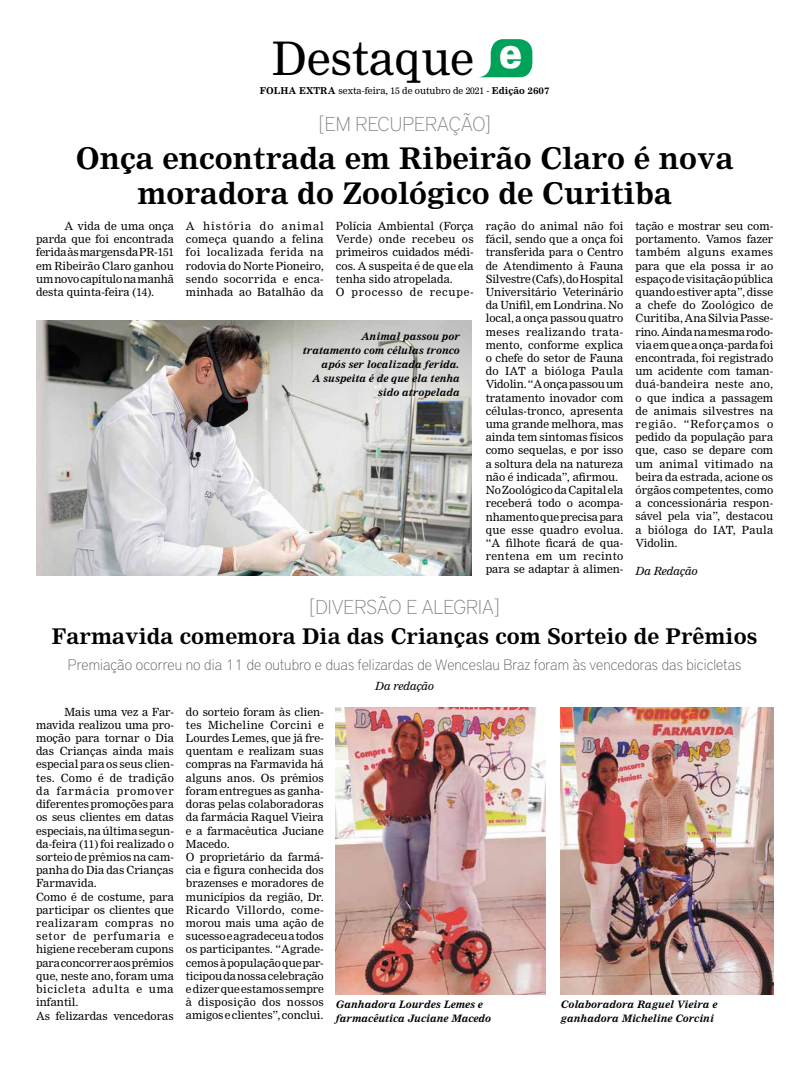
<style>
.page{position:relative;width:811px;height:1072px;background:#fff}
.page>*{position:absolute;margin:0;border:0;box-sizing:border-box;transform-origin:0 0}
.t1{font:45.2px "Nimrod MT Std";color:#000}
.t2{font:700 29.1px/35px "Nimrod";color:#000;text-align:center}
.t3{font:700 21.1px "Nimrod";color:#000}
.t4{font:100 20px "District Pro";color:#84817e}
.t5{font:100 15px "District Pro";color:#615c58}
.t6{font:11px/13.2px "Nimrod MT Std";color:#000}
.t7{font:italic 11px "Nimrod MT Std";color:#000}
.t8{font:italic 700 10px/14px "Nimrod";color:#000}
.t9{font:9.3px "Nimrod MT Std";color:#000}
.s1{font-family:"Nimrod";font-weight:700}
</style>
<div class="page">
<svg style="left:480px;top:39px;width:52px;height:38px"></svg>
<img style="left:36px;top:320px;width:436px;height:255px">
<img style="left:336px;top:707px;width:210px;height:287px">
<img style="left:561px;top:707px;width:212px;height:287px">
<h1 class="t1" style="left:272px;top:32px;width:252px">Destaque <sup>e</sup></h1>
<p class="t9" style="left:260px;top:85px;width:291px"><span class="s1">FOLHA EXTRA</span> sexta-feira, 15 de outubro de 2021 - <span class="s1">Edição 2607</span></p>
<h3 class="t4" style="left:319px;top:110px;width:173px">[EM RECUPERAÇÃO]</h3>
<h2 class="t2" style="left:76px;top:140px;width:659px">Onça encontrada em Ribeirão Claro é nova moradora do Zoológico de Curitiba</h2>
<p class="t6" style="left:36px;top:219px;width:139px;text-align:justify;text-indent:28px">A vida de uma onça parda que foi encontrada ferida às margens da PR-151 em Ribeirão Claro ganhou um novo capítulo na manhã desta quinta-feira (14).</p>
<p class="t6" style="left:186px;top:219px;width:139px;text-align:justify">A história do animal começa quando a felina foi localizada ferida na rodovia do Norte Pioneiro, sendo socorrida e enca&shy;minhada ao Batalhão da</p>
<p class="t6" style="left:336px;top:219px;width:139px">Polícia Ambiental (Força<br>Verde) onde recebeu os primeiros cuidados médi&shy;cos. A suspeita é de que ela tenha sido atropelada.<br>O processo de recupe-</p>
<p class="t6" style="left:486px;top:219px;width:139px">ração do animal não foi fácil, sendo que a onça foi transferida para o Centro de Atendimento à Fauna<br>Silvestre (Cafs), do Hospital<br>Universitário Veterinário da Unifil, em Londrina. No local, a onça passou quatro meses realizando trata&shy;mento, conforme explica o chefe do setor de Fauna do IAT a bióloga Paula<br>Vidolin. “A onça passou um tratamento inovador com células-tronco, apresenta uma grande melhora, mas ainda tem sintomas físicos como sequelas, e por isso a soltura dela na natureza não é indicada”, afirmou.<br>No Zoológico da Capital ela receberá todo o acompa&shy;nhamento que precisa para que esse quadro evolua. “A filhote ficará de qua&shy;rentena em um recinto para se adaptar à alimen-</p>
<p class="t6" style="left:635px;top:219px;width:139px;text-align:justify">tação e mostrar seu com&shy;portamento. Vamos fazer também alguns exames para que ela possa ir ao espaço de visitação pública quando estiver apta”, disse a chefe do Zoológico de Curitiba, Ana Silvia Passe&shy;rino. Ainda na mesma rodo&shy;via em que a onça-parda foi encontrada, foi registrado um acidente com taman&shy;duá-bandeira neste ano, o que indica a passagem de animais silvestres na região. “Reforçamos o pedido da população para que, caso se depare com um animal vitimado na beira da estrada, acione os órgãos competentes, como a concessionária respon&shy;sável pela via”, destacou a bióloga do IAT, Paula Vidolin.</p>
<p class="t8" style="left:303px;top:329px;width:158px;text-align:right">Animal passou por tratamento com células tronco após ser localizada ferida.<br>A suspeita é de que ela tenha sido atropelada</p>
<p class="t7" style="left:635px;top:564px;width:63px">Da Redação</p>
<h3 class="t4" style="left:309px;top:593px;width:192px">[DIVERSÃO E ALEGRIA]</h3>
<h3 class="t3" style="left:52px;top:623px;width:707px">Farmavida comemora Dia das Crianças com Sorteio de Prêmios</h3>
<h3 class="t5" style="left:68px;top:654px;width:675px">Premiação ocorreu no dia 11 de outubro e duas felizardas de Wenceslau Braz foram às vencedoras das bicicletas</h3>
<p class="t7" style="left:375px;top:680px;width:60px">Da redação</p>
<p class="t6" style="left:36px;top:705px;width:139px;text-indent:28px">Mais uma vez a Far&shy;mavida realizou uma pro&shy;moção para tornar o Dia das Crianças ainda mais especial para os seus clien&shy;tes. Como é de tradição da farmácia promover diferentes promoções para os seus clientes em datas especiais, na última segun&shy;da-feira (11) foi realizado o sorteio de prêmios na cam&shy;panha do Dia das Crianças<br>Farmavida.<br>Como é de costume, para participar os clientes que realizaram compras no setor de perfumaria e higiene receberam cupons para concorrer aos prêmios que, neste ano, foram uma bicicleta adulta e uma infantil.<br>As felizardas vencedoras</p>
<p class="t6" style="left:186px;top:705px;width:139px">do sorteio foram às clien&shy;tes Micheline Corcini e<br>Lourdes Lemes, que já fre&shy;quentam e realizam suas compras na Farmavida há alguns anos. Os prêmios foram entregues as ganha&shy;doras pelas colaboradoras da farmácia Raquel Vieira e a farmacêutica Juciane<br>Macedo.<br>O proprietário da farmá&shy;cia e figura conhecida dos brazenses e moradores de municípios da região, Dr.<br>Ricardo Villordo, come&shy;morou mais uma ação de sucesso e agradeceu a todos os participantes. “Agrade&shy;cemos à população que par&shy;ticipou da nossa celebração e dizer que estamos sempre à disposição dos nossos amigos e clientes”, conclui.</p>
<p class="t8" style="left:336px;top:997px;width:157px">Ganhadora Lourdes Lemes e farmacêutica Juciane Macedo</p>
<p class="t8" style="left:561px;top:997px;width:158px">Colaboradora Raguel Vieira e ganhadora Micheline Corcini</p>
</div>
